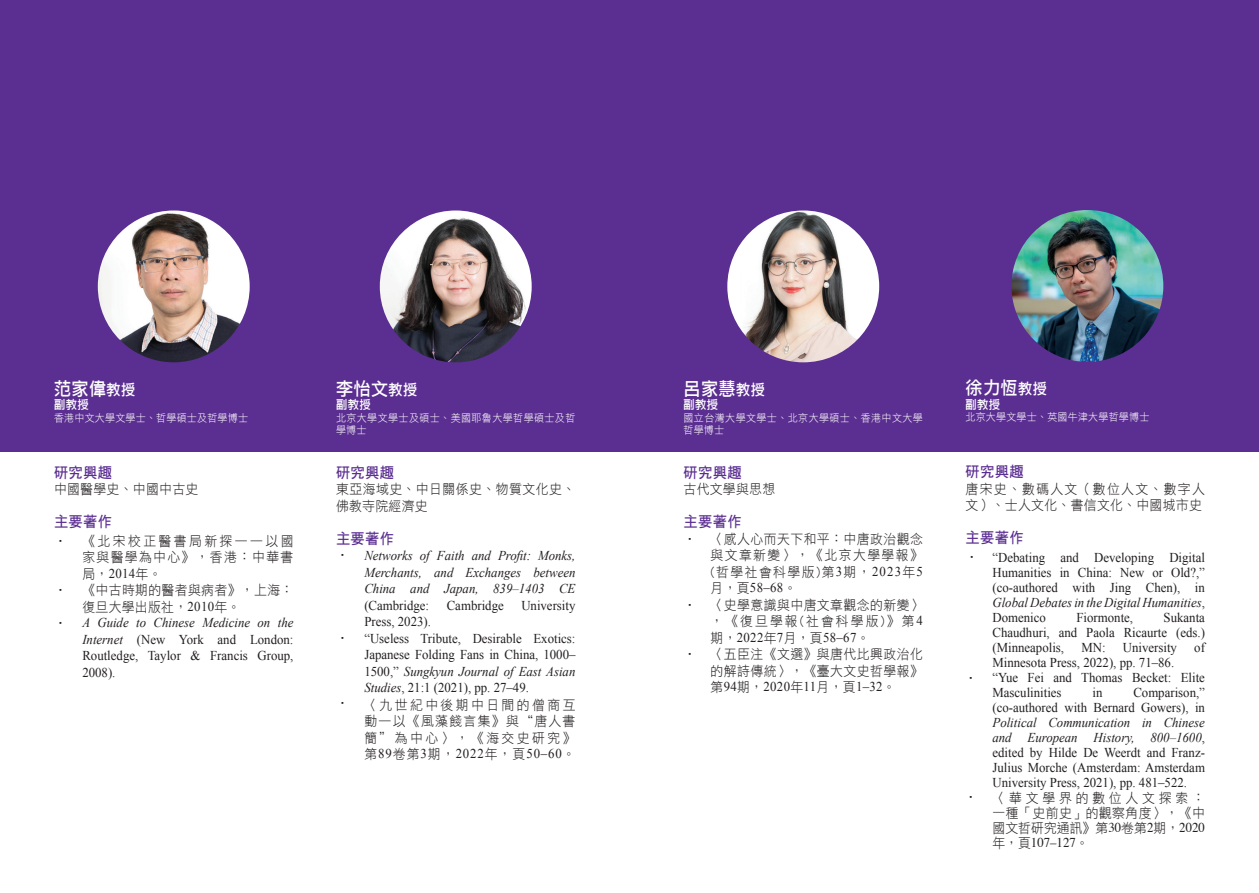
<style>
.page{position:relative;width:1259px;height:893px;background:#fff}
.page>*{position:absolute;margin:0;border:0;box-sizing:border-box;transform-origin:0 0}
.t1{font:18px "DF Li Hei W5 EP B5";letter-spacing:.025em;color:#fff;scale:.95 1}
.t2{font:15px "DF Hei W7 EP B5";letter-spacing:.025em;color:#5b2e91;scale:.95 1}
.t3{font:13.5px/15px "Times New Roman";color:#231f20;text-align:justify;scale:.95 1}
.t4{font:13.5px/16.5px "DF Hei W3 EP B5";letter-spacing:.035em;color:#231f20;text-align:justify;scale:.95 1}
.t5{font:italic 13.5px/16.5px "Times New Roman";color:#231f20;text-align:justify;scale:.95 1}
.t6{font:13.5px/16.5px "DF Hei W3 EP B5";letter-spacing:.105em;color:#231f20;scale:.95 1}
.t7{font:13.5px/16.5px "DF Hei W3 EP B5";letter-spacing:.065em;color:#231f20;scale:.95 1}
.t8{font:13.5px "Times New Roman";letter-spacing:.065em;color:#231f20;scale:.95 1}
.t9{font:13.5px "Times New Roman";letter-spacing:.025em;color:#231f20;scale:.95 1}
.t10{font:13.5px "Times";color:#231f20;scale:.95 1}
.t11{font:12px "DF Li Hei W5 EP B5";letter-spacing:.025em;color:#fff;scale:.95 1}
.t12{font:10.5px/12.6px "DF Hei W3 EP B5";letter-spacing:.045em;color:#fff;scale:.95 1}
.t13{font:10.5px "DF Hei W3 EP B5";letter-spacing:.025em;color:#fff;scale:.95 1}
.s1{font-size:15px}
.s2{font-family:"Times New Roman"}
.s3{font-style:italic}
.s4{font-family:"DF Hei W3 EP B5"}
.s5{font-family:"Times"}
</style>
<div class="page">
<div style="left:0;top:0;width:1259px;height:452px;background:#5b2e91"></div>
<img style="left:98px;top:210px;width:152px;height:152px;border-radius:76px">
<img style="left:380px;top:210px;width:152px;height:152px;border-radius:76px">
<img style="left:727px;top:210px;width:152px;height:152px;border-radius:76px">
<img style="left:1011px;top:210px;width:152px;height:152px;border-radius:76px">
<h1 class="t1" style="left:54px;top:379px;width:87px">范家偉<span class="s1">教授</span></h1>
<p class="t11" style="left:54px;top:398px;width:38px">副教授</p>
<p class="t13" style="left:54px;top:412px;width:206px">香港中文大學文學士、哲學碩士及哲學博士</p>
<p class="t2" style="left:54px;top:465px;width:63px">研究興趣</p>
<p class="t4" style="left:54px;top:481px;width:153px">中國醫學史、中國中古史</p>
<p class="t2" style="left:54px;top:514px;width:63px">主要著作</p>
<p class="t4" style="left:54px;top:532px;width:15px">•</p>
<p class="t4" style="left:54px;top:582px;width:15px">•</p>
<p class="t4" style="left:54px;top:615px;width:15px">•</p>
<p class="t6" style="left:82px;top:532px;width:224px">《北宋校正醫書局新探——以國家與醫學為中心》，香港：中華書局，<span class="s2">2014</span>年。<br>《中古時期的醫者與病者》，上海：復旦大學出版社，<span class="s2">2010</span>年。</p>
<p class="t3" style="left:82px;top:614px;width:224px;line-height:16.5px"><span class="s3">A Guide to Chinese Medicine on the Internet</span> (New York and London:<br>Routledge, Taylor &amp; Francis Group, 2008).</p>
<h1 class="t1" style="left:336px;top:379px;width:87px">李怡文<span class="s1">教授</span></h1>
<p class="t11" style="left:336px;top:398px;width:38px">副教授</p>
<p class="t12" style="left:336px;top:411px;width:253px">北京大學文學士及碩士、美國耶魯大學哲學碩士及哲學博士</p>
<p class="t2" style="left:336px;top:465px;width:63px">研究興趣</p>
<p class="t4" style="left:336px;top:481px;width:253px">東亞海域史、中日關係史、物質文化史、佛教寺院經濟史</p>
<p class="t2" style="left:336px;top:531px;width:63px">主要著作</p>
<p class="t4" style="left:336px;top:546px;width:15px">•</p>
<p class="t4" style="left:336px;top:629px;width:15px">•</p>
<p class="t4" style="left:336px;top:695px;width:15px">•</p>
<p class="t5" style="left:364px;top:547px;width:224px">Networks of Faith and Profit: Monks, Merchants, and Exchanges between China and Japan, 839–1403 CE</p>
<p class="t3" style="left:364px;top:597px;width:70px">(Cambridge:</p>
<p class="t3" style="left:447px;top:597px;width:61px">Cambridge</p>
<p class="t3" style="left:521px;top:597px;width:58px">University</p>
<p class="t3" style="left:364px;top:613px;width:224px;line-height:16.5px;text-align:left">Press, 2023).<br>“Useless Tribute, Desirable Exotics:<br>Japanese Folding Fans in China, 1000–<br>1500,” <span class="s3">Sungkyun Journal of East Asian<br>Studies</span>, 21:1 (2021), pp. 27–49.</p>
<p class="t4" style="left:364px;top:696px;width:224px">〈九世紀中後期中日間的僧商互動—以《風藻餞言集》與“唐人書簡”為中心〉，《海交史研究》</p>
<p class="t8" style="left:364px;top:744px;width:224px"><span class="s4">第</span>89<span class="s4">卷第</span>3<span class="s4">期，</span>2022<span class="s4">年，頁</span>50–60<span class="s4">。</span></p>
<h1 class="t1" style="left:683px;top:379px;width:87px">呂家慧<span class="s1">教授</span></h1>
<p class="t11" style="left:683px;top:398px;width:38px">副教授</p>
<p class="t12" style="left:683px;top:411px;width:253px">國立台灣大學文學士、北京大學碩士、香港中文大學哲學博士</p>
<p class="t2" style="left:683px;top:465px;width:63px">研究興趣</p>
<p class="t4" style="left:683px;top:481px;width:98px">古代文學與思想</p>
<p class="t2" style="left:683px;top:514px;width:63px">主要著作</p>
<p class="t4" style="left:710px;top:530px;width:225px;text-indent:-27px">• 〈感人心而天下和平：中唐政治觀念與文章新變〉，《北京大學學報》(哲學社會科學版)第<span class="s2">3</span>期，<span class="s2">2023</span>年<span class="s2">5</span></p>
<p class="t3" style="left:710px;top:580px;width:92px"><span class="s4">月，頁</span>58–68<span class="s4">。</span></p>
<p class="t4" style="left:683px;top:596px;width:254px;text-align:right">• 〈史學意識與中唐文章觀念的新變〉，《復旦學報(社會科學版)》第<span class="s2">4</span></p>
<p class="t3" style="left:710px;top:630px;width:169px"><span class="s4">期，</span>2022<span class="s4">年</span>7<span class="s4">月，頁</span>58–67<span class="s4">。</span></p>
<p class="t4" style="left:683px;top:646px;width:253px;text-align:right">• 〈五臣注《文選》與唐代比興政治化的解詩傳統〉，《臺大文史哲學報》</p>
<p class="t9" style="left:710px;top:678px;width:196px"><span class="s4">第</span>94<span class="s4">期，</span>2020<span class="s4">年</span>11<span class="s4">月，頁</span>1–32<span class="s4">。</span></p>
<h1 class="t1" style="left:965px;top:379px;width:87px">徐力恆<span class="s1">教授</span></h1>
<p class="t11" style="left:965px;top:398px;width:38px">副教授</p>
<p class="t13" style="left:965px;top:412px;width:195px">北京大學文學士、英國牛津大學哲學博士</p>
<p class="t2" style="left:965px;top:464px;width:63px">研究興趣</p>
<p class="t7" style="left:965px;top:480px;width:253px">唐宋史、數碼人文（數位人文、數字人文）、士人文化、書信文化、中國城市史</p>
<p class="t2" style="left:965px;top:530px;width:63px">主要著作</p>
<p class="t4" style="left:965px;top:548px;width:15px">•</p>
<p class="t4" style="left:964px;top:669px;width:15px">•</p>
<p class="t4" style="left:964px;top:788px;width:15px">•</p>
<p class="t3" style="left:992px;top:550px;width:225px">“Debating and Developing Digital Humanities in China: New or Old?,” (co-authored with Jing Chen), in <span class="s3">Global Debates in the Digital Humanities</span>, Domenico</p>
<p class="t3" style="left:992px;top:610px;width:225px;text-indent:171px">Sukanta Chaudhuri, and Paola Ricaurte (eds.) (Minneapolis,</p>
<p class="t3" style="left:1076px;top:610px;width:61px">Fiormonte,</p>
<p class="t3" style="left:1081px;top:640px;width:27px">MN:</p>
<p class="t3" style="left:1122px;top:640px;width:58px">University</p>
<p class="t3" style="left:1194px;top:640px;width:13px">of</p>
<p class="t3" style="left:992px;top:655px;width:225px;text-align:left">Minnesota Press, 2022), pp. 71–86.<br>“Yue Fei and Thomas Becket: Elite<br>Masculinities</p>
<p class="t3" style="left:992px;top:685px;width:225px;text-align:right">Comparison,”<br>(co-authored with Bernard Gowers), in</p>
<p class="t3" style="left:992px;top:715px;width:225px"><span class="s3">Political Communication in Chinese and European History, 800–1600</span>, edited by Hilde De Weerdt and Franz-Julius Morche (Amsterdam: Amsterdam University Press, 2021), pp. 481–522.</p>
<p class="t4" style="left:992px;top:790px;width:225px;line-height:15px">〈華文學界的數位人文探索：一種「史前史」的觀察角度〉，《中國文哲研究通訊》第<span class="s5">30</span>卷第<span class="s5">2</span>期，<span class="s5">2020</span></p>
<p class="t10" style="left:992px;top:830px;width:103px"><span class="s4">年，頁</span>107–127<span class="s4">。</span></p>
<p class="t3" style="left:1092px;top:685px;width:12px">in</p>
</div>
